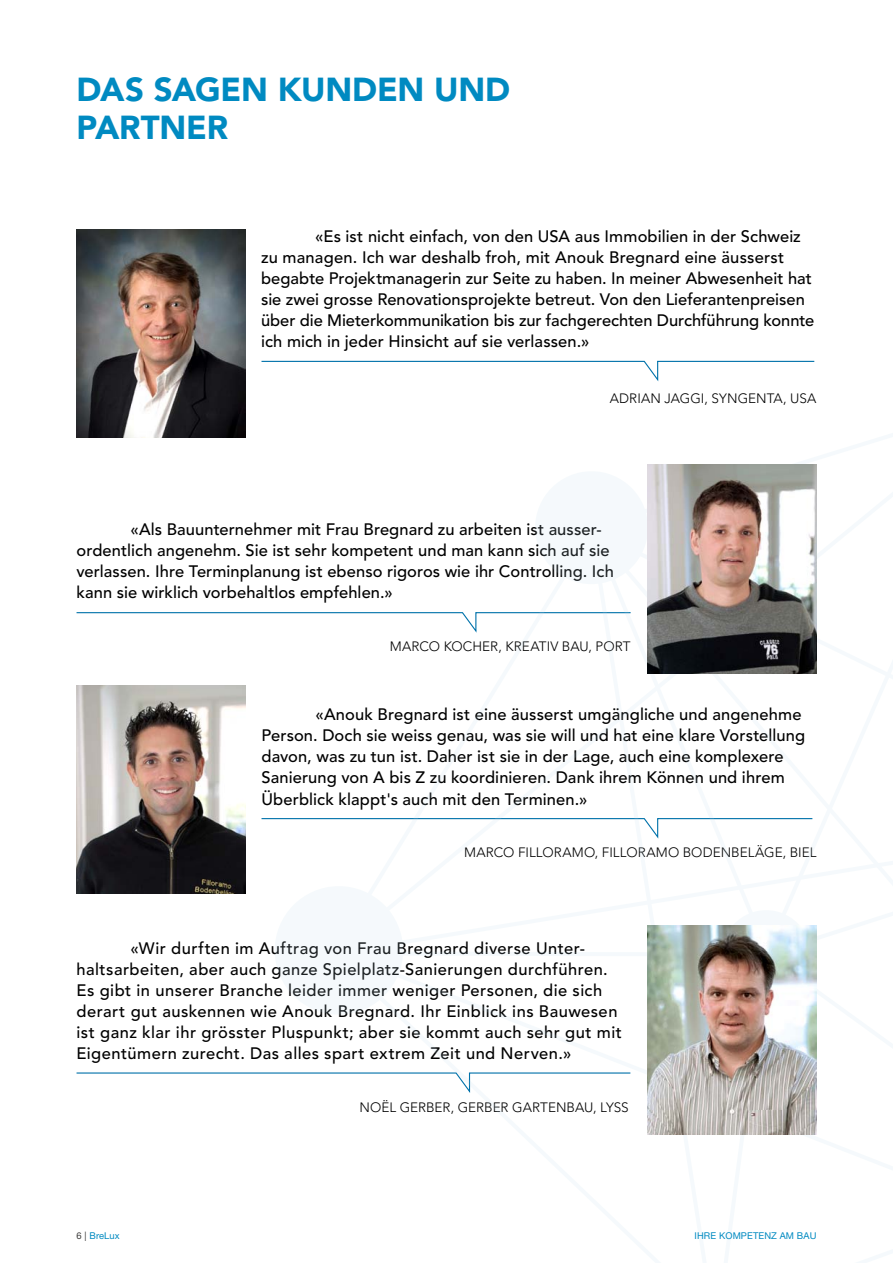
<style>
.page{position:relative;width:893px;height:1263px;background:#fff}
.page>*{position:absolute;margin:0;border:0;box-sizing:border-box;transform-origin:0 0}
.t1{font:900 33px/37.5px "Avenir LT Std";letter-spacing:-.005em;color:#008ac1}
.t2{font:500 16.5px/21px "Avenir LT Std";letter-spacing:.005em;color:#000}
.t3{font:500 16.5px/21px "Avenir LT Std";letter-spacing:.025em;color:#000}
.t4{font:300 13.5px "Avenir LT Std";letter-spacing:.005em;color:#000}
.t5{font:9.3px "Helvetica Neue LT Std";letter-spacing:.01em;color:#008ac1}
.s1{color:#3a3a39}
</style>
<div class="page">
<svg style="left:261px;top:360px;width:554px;height:22px"></svg>
<svg style="left:76px;top:612px;width:257px;height:2px"></svg>
<svg style="left:76px;top:817px;width:741px;height:318px"></svg>
<img style="left:77px;top:685px;width:169px;height:208px">
<img style="left:647px;top:926px;width:169px;height:208px">
<img style="left:77px;top:229px;width:169px;height:209px">
<img style="left:647px;top:465px;width:169px;height:208px">
<h1 class="t1" style="left:77px;top:71px;width:432px">DAS SAGEN KUNDEN UND<br>PARTNER</h1>
<p class="t2" style="left:261px;top:226px;width:555px;text-indent:54px">«Es ist nicht einfach, von den USA aus I mmobilien in der Schweiz zu managen. Ich war deshalb froh, mit Anouk Bregnard eine äusserst begabte Projektmanagerin zur Seite zu haben. I n meiner Abwesenheit hat sie zwei grosse Renovationsprojekte betreut. Von den Lieferantenpreisen über die M ieterkommunikation bis zur fachgerechten Durchführung konnte ich mich in jeder H insicht auf sie verlassen.»</p>
<p class="t4" style="left:610px;top:390px;width:208px">ADRIAN JAGGI, SYNGENTA, USA</p>
<p class="t2" style="left:77px;top:519px;width:539px;text-indent:54px">«Als Bauunternehmer mit Frau Bregnard zu arbeiten ist ausser&shy;ordentlich angenehm. Sie ist sehr kompetent und man kann sich auf sie verlassen. I hre Terminplanung ist ebenso rigoros wie ihr Controlling. Ich kann sie wirklich vorbehaltlos empfehlen.»</p>
<p class="t4" style="left:390px;top:638px;width:242px">MARCO KOCHER, KREATIV BAU, PORT</p>
<p class="t2" style="left:262px;top:705px;width:545px;text-indent:54px">«Anouk Bregnard ist eine äusserst umgängliche und angenehme Person. Doch sie weiss genau, was sie will und hat eine klare Vorstellung davon, was zu tun ist. Daher ist sie in der Lage, auch eine komplexere Sanierung von A bis Z zu koordinieren. Dank ihrem Können und ihrem<br>Ü berblick klappt's auch mit den Terminen.»</p>
<p class="t4" style="left:464px;top:845px;width:354px">MARCO FILLORAMO, FILLORAMO BODENB ELÄGE, BIEL</p>
<p class="t3" style="left:77px;top:938px;width:547px;text-indent:54px">«Wir durften im Auftrag von Frau Bregnard diverse U nter&shy;haltsarbeiten, aber auch ganze Spielplatz-Sanierungen durchführen.<br>Es gibt in unserer Branche leider immer weniger Personen, die sich derart gut auskennen wie Anouk Bregnard. I hr Einblick ins Bauwesen ist ganz klar ihr grösster Pluspunkt; aber sie kommt auch sehr gut mit Eigentümern zurecht. Das alles spart extrem Zeit und N erven.»</p>
<p class="t4" style="left:359px;top:1099px;width:217px">NOËL GERB ER, GERB ER GARTENBAU</p>
<p class="t4" style="left:593px;top:1099px;width:29px">, LYSS</p>
<p class="t5" style="left:77px;top:1230px;width:45px"><span class="s1">6 |</span> BreLux</p>
<p class="t5" style="left:695px;top:1230px;width:123px">IHRE KOMPETENZ AM BAU</p>
</div>
